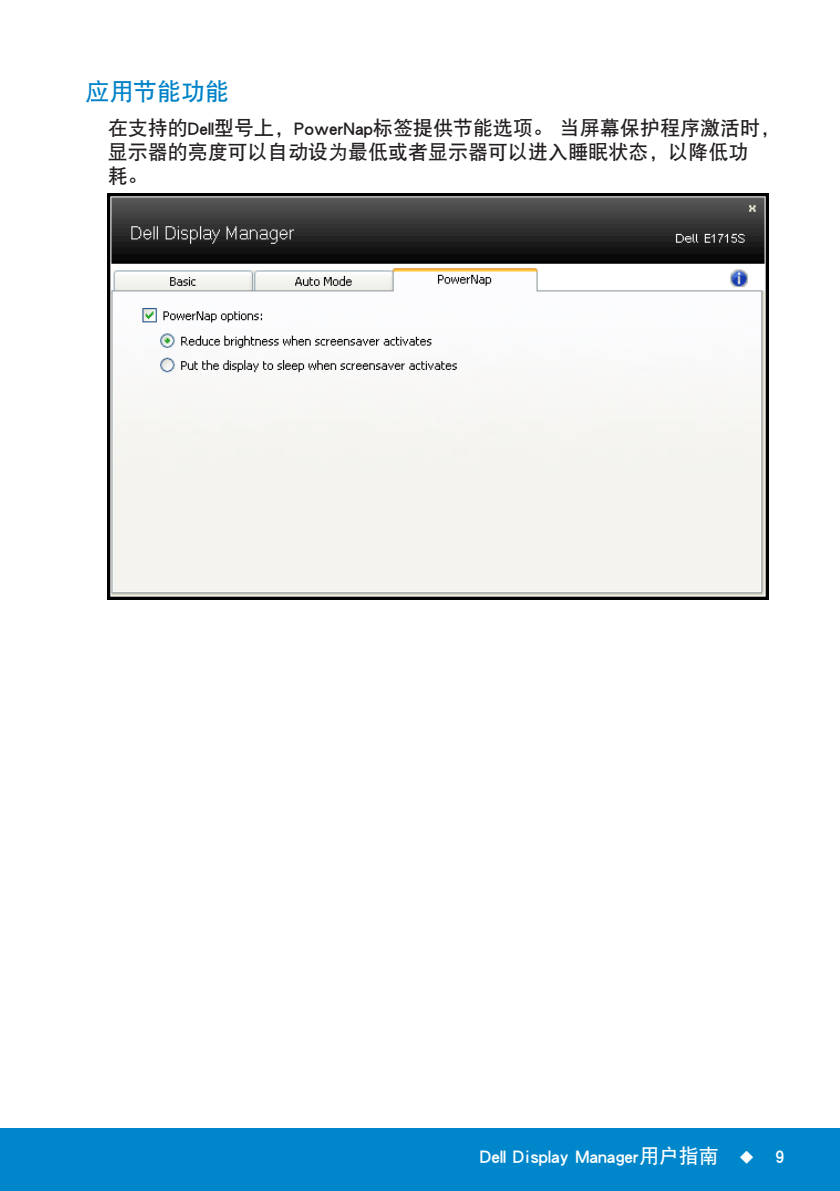
<style>
.page{position:relative;width:840px;height:1191px;background:#fff}
.page>*{position:absolute;margin:0;border:0;box-sizing:border-box;transform-origin:0 0}
.Head2{font:24px "DFP Hei W7";color:#0082c8}
.Paragraph{font:20px/24px "DFP Hei W7";color:#231f20}
.t1{font:20px "DFP Hei W7";color:#fff}
</style>
<div class="page">
<div style="left:0;top:1128px;width:839px;height:63px;background:#0087cb"></div>
<img style="left:108px;top:193px;width:660px;height:406px">
<p class="Head2" style="left:85px;top:79px;width:145px">应用节能功能</p>
<p class="Paragraph" style="left:108px;top:116px;width:673px">在支持的Dell型号上，PowerNap标签提供节能选项。 当屏幕保护程序激活时，显示器的亮度可以自动设为最低或者显示器可以进入睡眠状态，以降低功<br>耗。</p>
<p class="t1" style="left:479px;top:1145px;width:306px">Dell Display Manager用户指南 ◆ 9</p>
</div>
